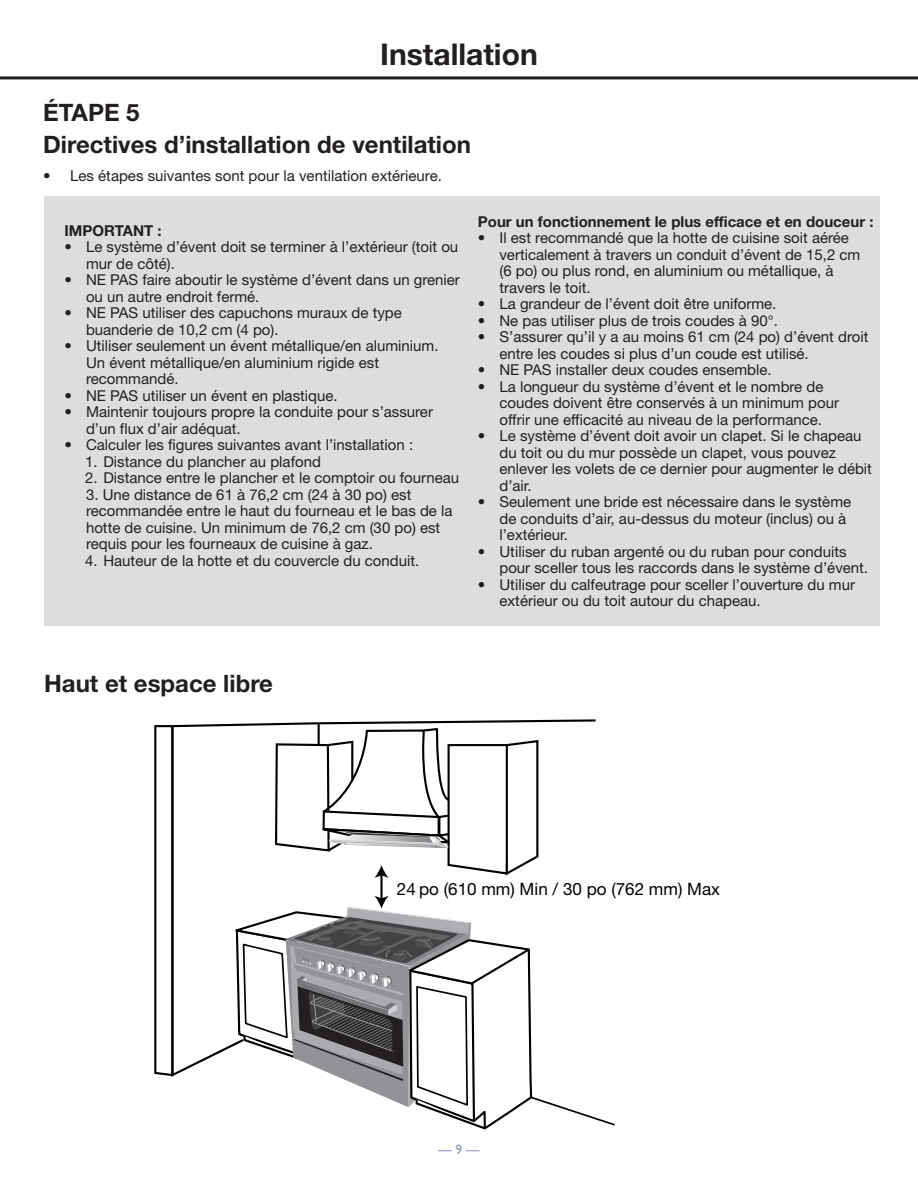
<style>
.page{position:relative;width:918px;height:1188px;background:#fff}
.page>*{position:absolute;margin:0;border:0;box-sizing:border-box;transform-origin:0 0}
.t1{font:700 30px "Helvetica Neue LT Std";color:#231f20}
.t2{font:700 24px "Helvetica Neue LT Std";color:#231f20}
.t3{font:16.95px "Helvetica Neue LT Std";color:#000}
.B__body_copy{font:15px/16.5px "Helvetica Neue LT Std";color:#231f20}
.B__body_copy-2{font:700 15px "Helvetica Neue LT Std";color:#231f20}
.t4{font:13.5px "Gill Sans";color:#8e95c3}
</style>
<div class="page">
<hr style="left:0;top:76px;width:918px;height:3px;background:#231f20">
<div style="left:44px;top:197px;width:836px;height:429px;background:#dcdddf"></div>
<svg style="left:175px;top:719px;width:421px;height:356px"></svg>
<svg style="left:154px;top:725px;width:21px;height:352px"></svg>
<hr style="left:318px;top:723px;width:2px;height:22px;background:#000">
<hr style="left:380px;top:874px;width:3px;height:26px;background:#000">
<svg style="left:234px;top:896px;width:381px;height:234px"></svg>
<svg style="left:274px;top:727px;width:266px;height:151px"></svg>
<p class="t1" style="left:380px;top:35px;width:159px">Installation</p>
<p class="t2" style="left:43px;top:97px;width:98px">ÉTAPE 5</p>
<p class="t2" style="left:43px;top:129px;width:429px">Directives d’installation de ventilation</p>
<p class="B__body_copy" style="left:43px;top:168px;width:400px">• Les étapes suivantes sont pour la ventilation extérieure.</p>
<p class="B__body_copy-2" style="left:64px;top:221px;width:99px">IMPORTANT :</p>
<p class="B__body_copy" style="left:86px;top:238px;width:374px;text-indent:-22px">• Le système d’évent doit se terminer à l’extérieur (toit ou mur de côté).</p>
<p class="B__body_copy" style="left:86px;top:271px;width:375px;text-indent:-22px">• NE PAS faire aboutir le système d’évent dans un grenier ou un autre endroit fermé.</p>
<p class="B__body_copy" style="left:86px;top:304px;width:317px;text-indent:-22px">• NE PAS utiliser des capuchons muraux de type buanderie de 10,2 cm (4 po).</p>
<p class="B__body_copy" style="left:86px;top:337px;width:354px;text-indent:-22px">• Utiliser seulement un évent métallique/en aluminium.<br>Un évent métallique/en aluminium rigide est recommandé.</p>
<p class="B__body_copy" style="left:64px;top:387px;width:275px">• NE PAS utiliser un évent en plastique.</p>
<p class="B__body_copy" style="left:86px;top:403px;width:349px;text-indent:-22px">• Maintenir toujours propre la conduite pour s’assurer d’un flux d’air adéquat.</p>
<p class="B__body_copy" style="left:64px;top:436px;width:350px">• Calculer les figures suivantes avant l’installation :</p>
<p class="B__body_copy" style="left:85px;top:453px;width:237px">1. Distance du plancher au plafond</p>
<p class="B__body_copy" style="left:85px;top:469px;width:376px">2. Distance entre le plancher et le comptoir ou fourneau</p>
<p class="B__body_copy" style="left:86px;top:486px;width:368px">3. Une distance de 61 à 76,2 cm (24 à 30 po) est recommandée entre le haut du fourneau et le bas de la hotte de cuisine. Un minimum de 76,2 cm (30 po) est requis pour les fourneaux de cuisine à gaz.</p>
<p class="B__body_copy" style="left:85px;top:552px;width:336px">4. Hauteur de la hotte et du couvercle du conduit.</p>
<p class="B__body_copy-2" style="left:478px;top:212px;width:397px">Pour un fonctionnement le plus efficace et en douceur :</p>
<p class="B__body_copy" style="left:499px;top:230px;width:362px;text-indent:-22px">• Il est recommandé que la hotte de cuisine soit aérée verticalement à travers un conduit d’évent de 15,2 cm (6 po) ou plus rond, en aluminium ou métallique, à travers le toit.</p>
<p class="B__body_copy" style="left:478px;top:296px;width:300px">• La grandeur de l’évent doit être uniforme.</p>
<p class="B__body_copy" style="left:478px;top:312px;width:302px">• Ne pas utiliser plus de trois coudes à 90°.</p>
<p class="B__body_copy" style="left:499px;top:329px;width:371px;text-indent:-22px">• S’assurer qu’il y a au moins 61 cm (24 po) d’évent droit entre les coudes si plus d’un coude est utilisé.</p>
<p class="B__body_copy" style="left:478px;top:362px;width:295px">• NE PAS installer deux coudes ensemble.</p>
<p class="B__body_copy" style="left:499px;top:378px;width:341px;text-indent:-22px">• La longueur du système d’évent et le nombre de coudes doivent être conservés à un minimum pour offrir une efficacité au niveau de la performance.</p>
<p class="B__body_copy" style="left:499px;top:428px;width:374px;text-indent:-22px">• Le système d’évent doit avoir un clapet. Si le chapeau du toit ou du mur possède un clapet, vous pouvez enlever les volets de ce dernier pour augmenter le débit d’air.</p>
<p class="B__body_copy" style="left:478px;top:494px;width:375px">• Seulement une bride est nécessaire dans le système</p>
<p class="B__body_copy" style="left:499px;top:510px;width:348px">de conduits d’air, au-dessus du moteur (inclus) ou à</p>
<p class="B__body_copy" style="left:499px;top:527px;width:70px">l’extérieur.</p>
<p class="B__body_copy" style="left:499px;top:543px;width:370px;text-indent:-22px">• Utiliser du ruban argenté ou du ruban pour conduits pour sceller tous les raccords dans le système d’évent.</p>
<p class="B__body_copy" style="left:499px;top:576px;width:357px;text-indent:-22px">• Utiliser du calfeutrage pour sceller l’ouverture du mur extérieur ou du toit autour du chapeau.</p>
<p class="t2" style="left:44px;top:669px;width:230px">Haut et espace libre</p>
<p class="t3" style="left:397px;top:879px;width:325px">24 po (610 mm) Min / 30 po (762 mm) Max</p>
<p class="t4" style="left:438px;top:1142px;width:43px">— 9 —</p>
</div>
